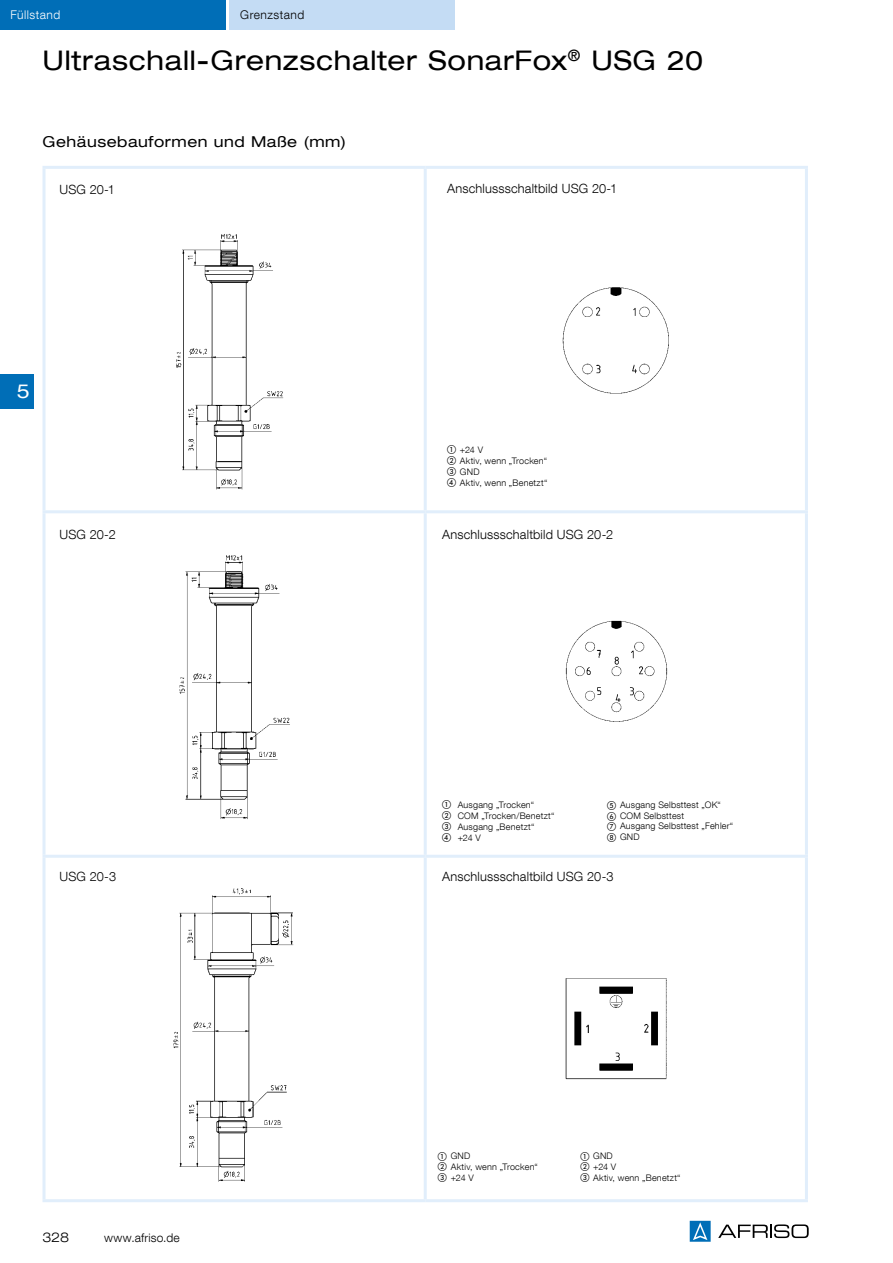
<style>
.page{position:relative;width:893px;height:1263px;background:#fff}
.page>*{position:absolute;margin:0;border:0;box-sizing:border-box;transform-origin:0 0}
.t1{font:expanded 27px "Helvetica Neue LT Com";letter-spacing:.025em;color:#000}
.t2{font:expanded 19.5px "Helvetica Neue LT Com";color:#fff}
.t3{font:expanded 15px "Helvetica Neue LT Com";letter-spacing:.035em;color:#000}
.t4{font:300 expanded 13.5px "Helvetica Neue LT Com";color:#000}
.t5{font:300 12.75px "Helvetica Neue LT Com";letter-spacing:.01em;color:#000}
.t6{font:300 12px "Helvetica Neue LT Com";letter-spacing:.02em;color:#000}
.t7{font:300 12px "Helvetica Neue LT Com";letter-spacing:.04em;color:#000}
.t8{font:300 12px "Helvetica Neue LT Com";letter-spacing:.04em;color:#fff}
.t9{font:300 9px/10.8px "Helvetica Neue LT Com";letter-spacing:.025em;color:#000}
</style>
<div class="page">
<div style="left:0;top:0;width:225px;height:30px;background:#006eb7"></div>
<div style="left:230px;top:0;width:225px;height:30px;background:#c4dcf4"></div>
<svg style="left:718px;top:1224px;width:91px;height:14px"></svg>
<svg style="left:690px;top:1221px;width:21px;height:21px"></svg>
<hr style="left:43px;top:169px;width:3px;height:341px;background:#e1eefb">
<hr style="left:43px;top:513px;width:3px;height:342px;background:#e1eefb">
<hr style="left:43px;top:858px;width:3px;height:341px;background:#e1eefb">
<hr style="left:43px;top:166px;width:382px;height:3px;background:#e1eefb">
<hr style="left:424px;top:169px;width:3px;height:341px;background:#e1eefb">
<hr style="left:424px;top:513px;width:3px;height:342px;background:#e1eefb">
<hr style="left:424px;top:858px;width:3px;height:341px;background:#e1eefb">
<hr style="left:805px;top:169px;width:3px;height:341px;background:#e1eefb">
<hr style="left:805px;top:513px;width:3px;height:342px;background:#e1eefb">
<hr style="left:805px;top:858px;width:3px;height:341px;background:#e1eefb">
<hr style="left:425px;top:166px;width:383px;height:3px;background:#e1eefb">
<hr style="left:43px;top:510px;width:382px;height:3px;background:#e1eefb">
<hr style="left:43px;top:855px;width:382px;height:3px;background:#e1eefb">
<hr style="left:43px;top:1199px;width:382px;height:3px;background:#e1eefb">
<hr style="left:425px;top:510px;width:383px;height:3px;background:#e1eefb">
<hr style="left:425px;top:855px;width:383px;height:3px;background:#e1eefb">
<hr style="left:425px;top:1199px;width:383px;height:3px;background:#e1eefb">
<img style="left:563px;top:287px;width:106px;height:107px">
<img style="left:179px;top:555px;width:111px;height:264px">
<img style="left:173px;top:888px;width:121px;height:294px">
<img style="left:565px;top:978px;width:102px;height:102px">
<img style="left:176px;top:233px;width:108px;height:257px">
<img style="left:565px;top:620px;width:103px;height:102px">
<div style="left:0;top:374px;width:34px;height:34px;background:#006eb7"></div>
<h3 class="t8" style="left:11px;top:7px;width:51px">Füllstand</h3>
<h3 class="t7" style="left:240px;top:7px;width:66px">Grenzstand</h3>
<h1 class="t1" style="left:43px;top:44px;width:662px">Ultraschall-Grenzschalter SonarFox<sup>®</sup> USG 20</h1>
<h3 class="t3" style="left:43px;top:132px;width:305px">Gehäusebauformen und Maße (mm)</h3>
<h3 class="t5" style="left:60px;top:182px;width:57px">USG 20-1</h3>
<h3 class="t5" style="left:447px;top:181px;width:172px">Anschlussschaltbild USG 20-1</h3>
<h2 class="t2" style="left:17px;top:379px;width:15px">5</h2>
<h3 class="t5" style="left:60px;top:526px;width:58px">USG 20-2</h3>
<p class="t9" style="left:447px;top:444px;width:102px">① +24 V<br>② Aktiv, wenn „Trocken“<br>③ GND<br>④ Aktiv, wenn „Benetzt“</p>
<h3 class="t5" style="left:442px;top:526px;width:172px">Anschlussschaltbild USG 20-2</h3>
<p class="t9" style="left:442px;top:799px;width:114px">① Ausgang „Trocken“<br>② COM „Trocken/Benetzt“<br>③ Ausgang „Benetzt“<br>④ +24 V</p>
<p class="t9" style="left:607px;top:799px;width:127px">⑤ Ausgang Selbsttest „OK“<br>⑥ COM Selbsttest<br>⑦ Ausgang Selbsttest „Fehler“<br>⑧ GND</p>
<h3 class="t5" style="left:60px;top:868px;width:58px">USG 20-3</h3>
<h3 class="t5" style="left:442px;top:868px;width:173px">Anschlussschaltbild USG 20-3</h3>
<h3 class="t4" style="left:43px;top:1228px;width:28px">328</h3>
<h3 class="t6" style="left:104px;top:1230px;width:77px">www.afriso.de</h3>
<p class="t9" style="left:438px;top:1150px;width:101px">① GND<br>② Aktiv, wenn „Trocken“<br>③ +24 V</p>
<p class="t9" style="left:580px;top:1150px;width:102px">① GND<br>② +24 V<br>③ Aktiv, wenn „Benetzt“</p>
</div>
